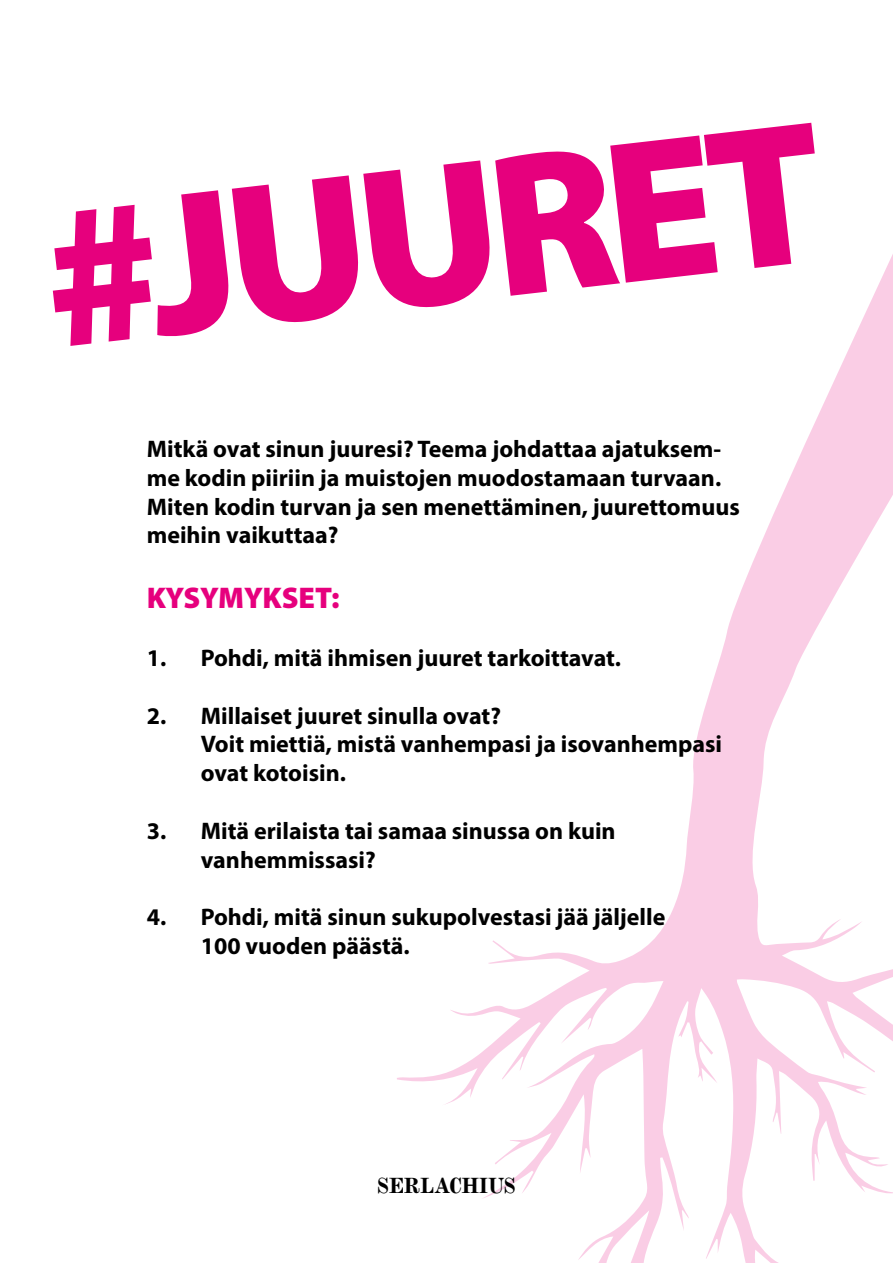
<style>
.page{position:relative;width:893px;height:1263px;background:#fff}
.page>*{position:absolute;margin:0;border:0;box-sizing:border-box;transform-origin:0 0}
.t1{font:900 204.6px "Myriad Pro";color:#e6007d}
.t2{font:900 30px "Myriad Pro";color:#e6007d}
.t3{font:700 24px/28.8px "Myriad Pro";color:#000}
.t4{font:700 22.5px "Modern MT Std";letter-spacing:-.005em;color:#000}
</style>
<div class="page">
<svg style="left:397px;top:254px;width:496px;height:1009px"></svg>
<h1 class="t1" style="left:30px;top:141px;width:786px;rotate:-6deg">#JUURET</h1>
<p class="t3" style="left:147px;top:434px;width:595px">Mitkä ovat sinun juuresi? Teema johdattaa ajatuksem&shy;me kodin piiriin ja muistojen muodostamaan turvaan.<br>Miten kodin turvan ja sen menettäminen, juurettomuus meihin vaikuttaa?</p>
<p class="t2" style="left:147px;top:578px;width:194px">KYSYMYKSET:</p>
<p class="t3" style="left:147px;top:643px;width:476px">1. Pohdi, mitä ihmisen juuret tarkoittavat.</p>
<p class="t3" style="left:201px;top:700px;width:523px;text-indent:-54px">2. Millaiset juuret sinulla ovat?<br>Voit miettiä, mistä vanhempasi ja isovanhempasi ovat kotoisin.</p>
<p class="t3" style="left:201px;top:815px;width:416px;text-indent:-54px">3. Mitä erilaista tai samaa sinussa on kuin vanhemmissasi?</p>
<p class="t3" style="left:201px;top:902px;width:466px;text-indent:-54px">4. Pohdi, mitä sinun sukupolvestasi jää jäljelle<br>100 vuoden päästä.</p>
<p class="t4" style="left:377px;top:1172px;width:140px">SERLACHIUS</p>
</div>
